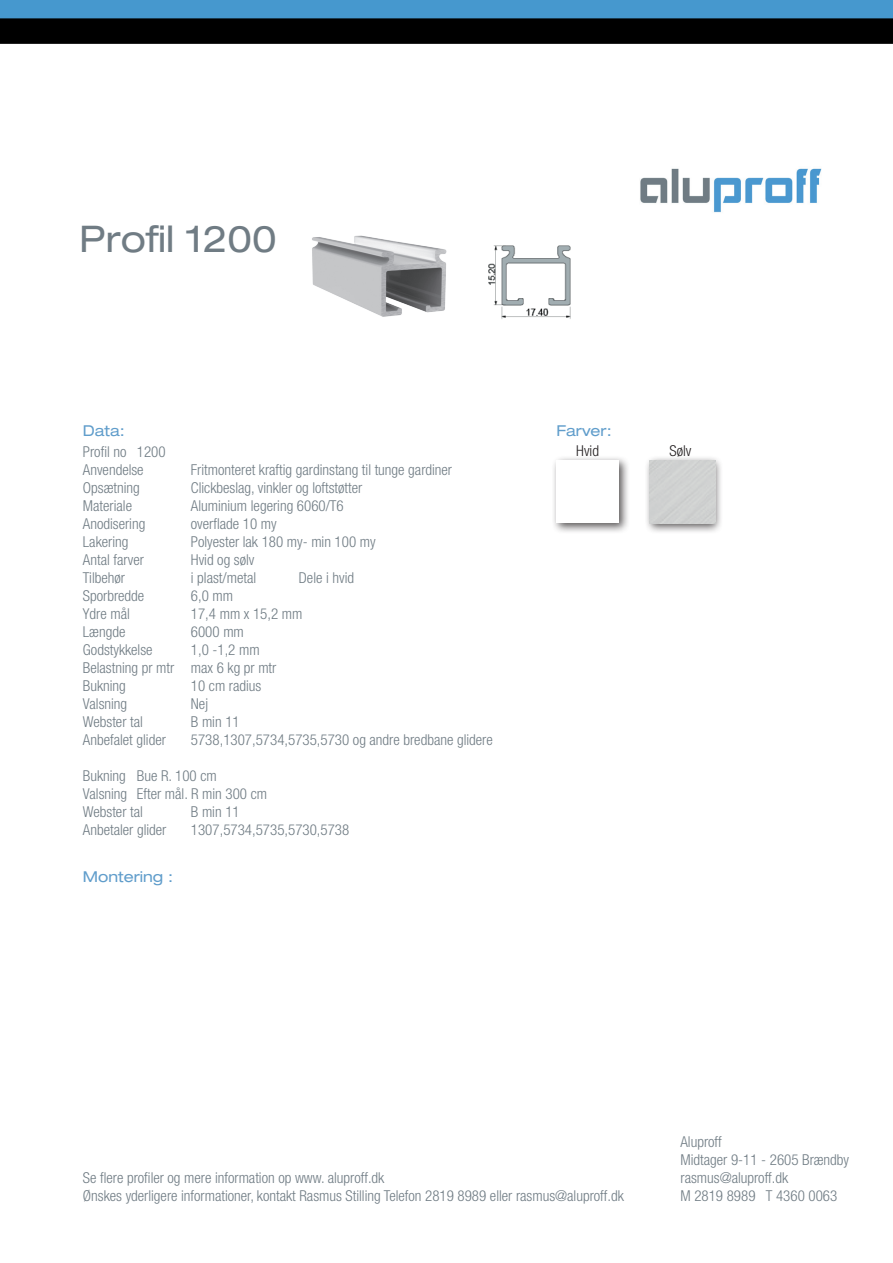
<style>
.page{position:relative;width:893px;height:1263px;background:#fff}
.page>*{position:absolute;margin:0;border:0;box-sizing:border-box;transform-origin:0 0}
.t1{font:expanded 36.75px "Helvetica Neue LT Std";color:#707c84}
.t2{font:300 condensed 15px/18px "Helvetica Neue LT Std";color:#707c84}
.t3{font:expanded 15px "Helvetica Neue LT Std";color:#609dcb}
.t4{font:300 condensed 15px "Helvetica Neue LT Std";color:#231f20}
</style>
<div class="page">
<img style="left:640px;top:168px;width:182px;height:45px">
<div style="left:0;top:0;width:892px;height:19px;background:#4698ce"></div>
<svg style="left:0;top:18px;width:893px;height:26px;background:#020304"></svg>
<div style="left:551px;top:455px;width:79px;height:79px;background:#231f20;opacity:.75"></div>
<div style="left:556px;top:461px;width:63px;height:62px;background:#fff"></div>
<div style="left:644px;top:455px;width:79px;height:79px;background:#231f20;opacity:.75"></div>
<div style="left:649px;top:461px;width:66px;height:62px;background:#d0d1d1"></div>
<img style="left:312px;top:235px;width:135px;height:82px">
<img style="left:488px;top:245px;width:83px;height:74px">
<h1 class="t1" style="left:79px;top:216px;width:199px">Profil 1200</h1>
<p class="t3" style="left:83px;top:421px;width:43px">Data:</p>
<p class="t2" style="left:83px;top:442px;width:84px">Profil no 1200<br>Anvendelse</p>
<p class="t2" style="left:191px;top:460px;width:263px">Fritmonteret kraftig gardinstang til tunge gardiner</p>
<p class="t2" style="left:83px;top:478px;width:58px">Opsætning</p>
<p class="t2" style="left:191px;top:478px;width:173px">Clickbeslag, vinkler og loftstøtter</p>
<p class="t2" style="left:83px;top:496px;width:51px">Materiale</p>
<p class="t2" style="left:191px;top:496px;width:154px">Aluminium legering 6060/T6</p>
<p class="t2" style="left:83px;top:514px;width:64px">Anodisering</p>
<p class="t2" style="left:191px;top:514px;width:87px">overflade 10 my</p>
<p class="t2" style="left:83px;top:532px;width:47px">Lakering</p>
<p class="t2" style="left:191px;top:532px;width:186px">Polyester lak 180 my- min 100 my</p>
<p class="t2" style="left:83px;top:550px;width:63px">Antal farver</p>
<p class="t2" style="left:191px;top:550px;width:65px">Hvid og sølv</p>
<p class="t2" style="left:83px;top:568px;width:44px">Tilbehør</p>
<p class="t2" style="left:191px;top:568px;width:67px">i plast/metal</p>
<p class="t2" style="left:299px;top:568px;width:57px">Dele i hvid</p>
<p class="t2" style="left:83px;top:586px;width:63px">Sporbredde</p>
<p class="t2" style="left:191px;top:586px;width:44px">6,0 mm</p>
<p class="t2" style="left:83px;top:604px;width:48px">Ydre mål</p>
<p class="t2" style="left:191px;top:604px;width:113px">17,4 mm x 15,2 mm</p>
<p class="t2" style="left:83px;top:622px;width:44px">Længde</p>
<p class="t2" style="left:191px;top:622px;width:54px">6000 mm</p>
<p class="t2" style="left:83px;top:640px;width:71px">Godstykkelse</p>
<p class="t2" style="left:83px;top:640px;width:195px;text-indent:108px">1,0 -1,2 mm<br>Belastning pr mtr max 6 kg pr mtr<br>Bukning</p>
<p class="t2" style="left:191px;top:676px;width:72px">10 cm radius</p>
<p class="t2" style="left:83px;top:694px;width:46px">Valsning</p>
<p class="t2" style="left:191px;top:694px;width:19px">Nej</p>
<p class="t2" style="left:83px;top:712px;width:61px">Webster tal</p>
<p class="t2" style="left:191px;top:712px;width:50px">B min 11</p>
<p class="t2" style="left:83px;top:730px;width:84px">Anbefalet glider</p>
<p class="t2" style="left:191px;top:730px;width:303px">5738,1307,5734,5735,5730 og andre bredbane glidere</p>
<p class="t2" style="left:83px;top:766px;width:186px">Bukning Bue R. 100 cm<br>Valsning Efter mål. R min 300 cm<br>Webster tal</p>
<p class="t2" style="left:191px;top:802px;width:50px">B min 11</p>
<p class="t2" style="left:83px;top:820px;width:85px">Anbetaler glider</p>
<p class="t2" style="left:191px;top:820px;width:160px">1307,5734,5735,5730,5738</p>
<p class="t3" style="left:83px;top:868px;width:92px">Montering :</p>
<p class="t3" style="left:556px;top:421px;width:57px">Farver:</p>
<p class="t4" style="left:576px;top:442px;width:24px">Hvid</p>
<p class="t4" style="left:669px;top:442px;width:23px">Sølv</p>
<p class="t2" style="left:83px;top:1168px;width:542px">Se flere profiler og mere information op www. aluproff.dk<br>Ønskes yderligere informationer, kontakt Rasmus Stilling Telefon 2819 8989 eller rasmus@aluproff.dk</p>
<p class="t2" style="left:680px;top:1133px;width:170px">Aluproff<br>Midtager 9-11 - 2605 Brændby rasmus@aluproff.dk<br>M 2819 8989 T 4360 0063</p>
</div>
